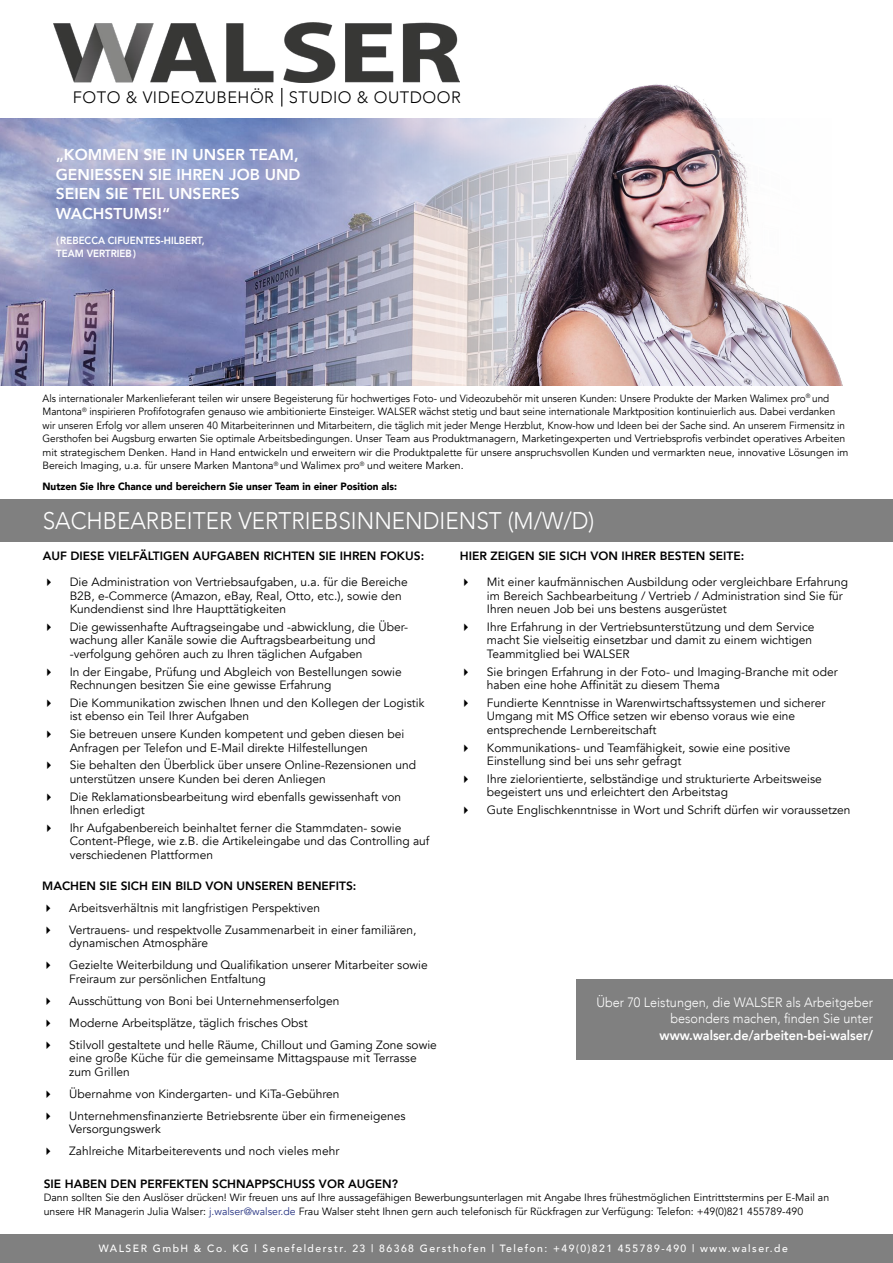
<style>
.page{position:relative;width:893px;height:1263px;background:#fff}
.page>*{position:absolute;margin:0;border:0;box-sizing:border-box;transform-origin:0 0}
.t1{font:300 24px "Avenir";color:#fff;scale:.94 1}
.t2{font:300 16.5px "Avenir";letter-spacing:.03em;color:#000}
.t3{font:800 15.75px/19.5px "Avenir";color:#fff}
.t4{font:300 13.5px/16.4px "Avenir";color:#fff;text-align:right;scale:.94 1}
.t5{font:800 13.5px "Avenir";color:#fff;scale:.94 1}
.t6{font:12px/13.5px "Avenir";color:#000}
.t7{font:800 12px "Avenir";color:#000}
.t8{font:10.5px/13.5px "Avenir";color:#000;scale:.95 1}
.t9{font:10.5px/13.5px "Avenir";color:#000}
.t10{font:500 10.5px "Avenir";letter-spacing:.14em;color:#fff}
.t11{font:900 10.5px "Avenir";color:#000;scale:.95 1}
.t12{font:800 10.35px/13.2px "Avenir";color:#fff;scale:.94 1}
.s1{color:#283583}
</style>
<div class="page">
<div style="left:0;top:499px;width:893px;height:42px;background:#808080"></div>
<img style="left:53px;top:23px;width:407px;height:59px">
<svg style="left:281px;top:88px;width:1px;height:19px"></svg>
<div style="left:0;top:1235px;width:893px;height:28px;background:#808080"></div>
<div style="left:577px;top:979px;width:316px;height:80px;background:#808080"></div>
<img style="left:0;top:118px;width:259px;height:268px">
<svg style="left:259px;top:118px;width:216px;height:268px"></svg>
<img style="left:475px;top:84px;width:368px;height:302px">
<h2 class="t2" style="left:73px;top:87px;width:389px">FOTO &amp; VIDEOZUBEHÖR STUDIO &amp; OUTDOOR</h2>
<h3 class="t3" style="left:56px;top:145px;width:246px">„KOMMEN SIE IN UNSER TEAM,<br>GENIESSEN SIE IHREN JOB UND<br>SEIEN SIE TEIL UNSERES<br>WACHSTUMS!“</h3>
<p class="t12" style="left:56px;top:234px;width:159px">(REBECCA CIFUENTES-HILBERT,<br>TEAM VERTRIEB)</p>
<p class="t8" style="left:43px;top:391px;width:850px">Als internationaler Markenlieferant teilen wir unsere Begeisterung für hochwertiges Foto- und Videozubehör mit unseren Kunden: Unsere Produkte der Marken Walimex pro<sup>®</sup> und Mantona<sup>®</sup> inspirieren Profifotografen genauso wie ambitionierte Einsteiger. WALSER wächst stetig und baut seine internationale Marktposition kontinuierlich aus. Dabei verdanken wir unseren Erfolg vor allem unseren 40 Mitarbeiterinnen und Mitarbeitern, die täglich mit jeder Menge Herzblut, Know-how und Ideen bei der Sache sind. An unserem Firmensitz in Gersthofen bei Augsburg erwarten Sie optimale Arbeitsbedingungen. Unser Team aus Produktmanagern, Marketingexperten und Vertriebsprofis verbindet operatives Arbeiten mit strategischem Denken. Hand in Hand entwickeln und erweitern wir die Produktpalette für unsere anspruchsvollen Kunden und vermarkten neue, innovative Lösungen im Bereich Imaging, u.a. für unsere Marken Mantona<sup>®</sup> und Walimex pro<sup>®</sup> und weitere Marken.</p>
<p class="t11" style="left:43px;top:477px;width:375px">Nutzen Sie Ihre Chance und bereichern Sie unser Team in einer Position als:</p>
<h1 class="t1" style="left:43px;top:506px;width:588px">SACHBEARBEITER VERTRIEBSINNENDIENST (M/W/D)</h1>
<p class="t7" style="left:43px;top:546px;width:383px">AUF DIESE VIELFÄLTIGEN AUFGABEN RICHTEN SIE IHREN FOKUS:</p>
<p class="t6" style="left:70px;top:575px;width:340px">Die Administration von Vertriebsaufgaben, u.a. für die Bereiche<br>B2B, e-Commerce (Amazon, eBay, Real, Otto, etc.), sowie den<br>Kundendienst sind Ihre Haupttätigkeiten</p>
<p class="t6" style="left:70px;top:620px;width:340px">Die gewissenhafte Auftragseingabe und -abwicklung, die Über&shy;wachung aller Kanäle sowie die Auftragsbearbeitung und -verfolgung gehören auch zu Ihren täglichen Aufgaben</p>
<p class="t6" style="left:70px;top:665px;width:334px">In der Eingabe, Prüfung und Abgleich von Bestellungen sowie<br>Rechnungen besitzen Sie eine gewisse Erfahrung</p>
<p class="t6" style="left:70px;top:696px;width:356px">Die Kommunikation zwischen Ihnen und den Kollegen der Logistik ist ebenso ein Teil Ihrer Aufgaben</p>
<p class="t6" style="left:70px;top:727px;width:336px">Sie betreuen unsere Kunden kompetent und geben diesen bei<br>Anfragen per Telefon und E-Mail direkte Hilfestellungen</p>
<p class="t6" style="left:70px;top:759px;width:348px">Sie behalten den Überblick über unsere Online-Rezensionen und unterstützen unsere Kunden bei deren Anliegen</p>
<p class="t6" style="left:70px;top:790px;width:333px">Die Reklamationsbearbeitung wird ebenfalls gewissenhaft von<br>Ihnen erledigt</p>
<p class="t6" style="left:70px;top:821px;width:361px">Ihr Aufgabenbereich beinhaltet ferner die Stammdaten- sowie<br>Content-Pflege, wie z.B. die Artikeleingabe und das Controlling auf verschiedenen Plattformen</p>
<p class="t7" style="left:42px;top:876px;width:316px">MACHEN SIE SICH EIN BILD VON UNSEREN BENEFITS:</p>
<p class="t6" style="left:69px;top:897px;width:349px;line-height:22px">Arbeitsverhältnis mit langfristigen Perspektiven<br>Vertrauens- und respektvolle Zusammenarbeit in einer familiären,</p>
<p class="t6" style="left:69px;top:932px;width:360px;line-height:22px">dynamischen Atmosphäre<br>Gezielte Weiterbildung und Qualifikation unserer Mitarbeiter sowie</p>
<p class="t6" style="left:69px;top:968px;width:369px;line-height:22px">Freiraum zur persönlichen Entfaltung<br>Ausschüttung von Boni bei Unternehmenserfolgen<br>Moderne Arbeitsplätze, täglich frisches Obst<br>Stilvoll gestaltete und helle Räume, Chillout und Gaming Zone sowie</p>
<p class="t6" style="left:69px;top:1052px;width:349px">eine große Küche für die gemeinsame Mittagspause mit Terrasse zum Grillen</p>
<p class="t6" style="left:69px;top:1083px;width:338px;line-height:22px">Übernahme von Kindergarten- und KiTa-Gebühren<br>Unternehmensfinanzierte Betriebsrente über ein firmeneigenes</p>
<p class="t6" style="left:69px;top:1118px;width:272px;line-height:22px">Versorgungswerk<br>Zahlreiche Mitarbeiterevents und noch vieles mehr</p>
<p class="t7" style="left:460px;top:546px;width:286px">HIER ZEIGEN SIE SICH VON IHRER BESTEN SEITE:</p>
<p class="t6" style="left:487px;top:575px;width:363px">Mit einer kaufmännischen Ausbildung oder vergleichbare Erfahrung im Bereich Sachbearbeitung / Vertrieb / Administration sind Sie für<br>Ihren neuen Job bei uns bestens ausgerüstet</p>
<p class="t6" style="left:487px;top:620px;width:329px">Ihre Erfahrung in der Vertriebsunterstützung und dem Service macht Sie vielseitig einsetzbar und damit zu einem wichtigen<br>Teammitglied bei WALSER</p>
<p class="t6" style="left:487px;top:665px;width:352px">Sie bringen Erfahrung in der Foto- und Imaging-Branche mit oder haben eine hohe Affinität zu diesem Thema</p>
<p class="t6" style="left:487px;top:696px;width:340px">Fundierte Kenntnisse in Warenwirtschaftssystemen und sicherer<br>Umgang mit MS Office setzen wir ebenso voraus wie eine entsprechende Lernbereitschaft</p>
<p class="t6" style="left:487px;top:741px;width:305px">Kommunikations- und Teamfähigkeit, sowie eine positive<br>Einstellung sind bei uns sehr gefragt</p>
<p class="t6" style="left:487px;top:772px;width:336px">Ihre zielorientierte, selbständige und strukturierte Arbeitsweise begeistert uns und erleichtert den Arbeitstag</p>
<p class="t6" style="left:487px;top:803px;width:365px">Gute Englischkenntnisse in Wort und Schrift dürfen wir voraussetzen</p>
<p class="t4" style="left:596px;top:994px;width:296px">Über 70 Leistungen, die WALSER als Arbeitgeber besonders machen, finden Sie unter</p>
<p class="t5" style="left:660px;top:1024px;width:229px">www.walser.de/arbeiten-bei-walser/</p>
<p class="t7" style="left:44px;top:1174px;width:356px">SIE HABEN DEN PERFEKTEN SCHNAPPSCHUSS VOR AUGEN?</p>
<p class="t9" style="left:44px;top:1191px;width:787px">Dann sollten Sie den Auslöser drücken! Wir freuen uns auf Ihre aussagefähigen Bewerbungsunterlagen mit Angabe Ihres frühestmöglichen Eintrittstermins per E-Mail an unsere HR Managerin Julia Walser: <span class="s1">j.walser@walser.de</span> Frau Walser steht Ihnen gern auch telefonisch für Rückfragen zur Verfügung: Telefon: +49(0)821 455789-490</p>
<p class="t10" style="left:99px;top:1239px;width:690px">WALSER GmbH &amp; Co. KG | Senefelderstr. 23 | 86368 Gersthofen | Telefon: +49(0)821 455789-490 | www.walser.de</p>
</div>
